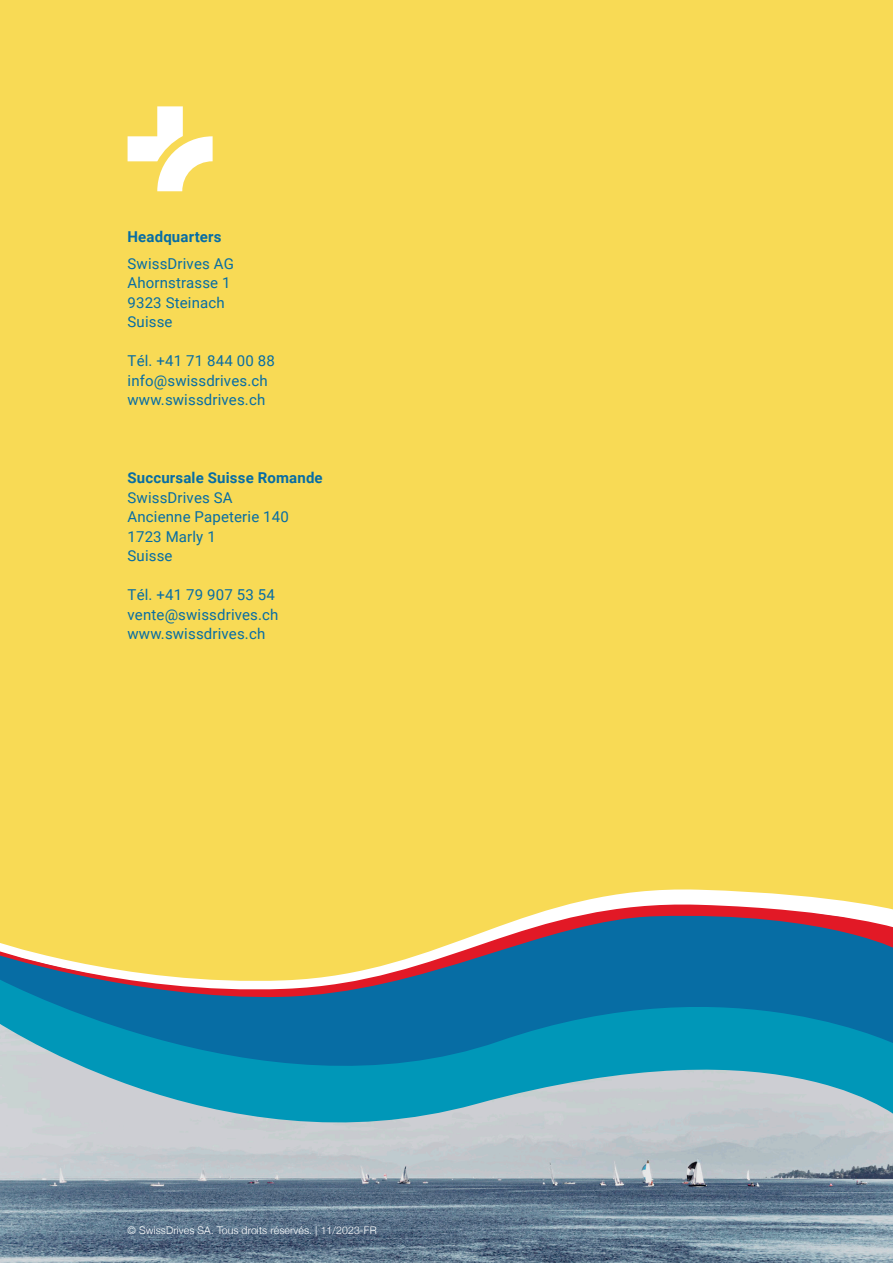
<style>
.page{position:relative;width:893px;height:1263px;background:#fff}
.page>*{position:absolute;margin:0;border:0;box-sizing:border-box;transform-origin:0 0}
.t1{font:15px/19.5px "Roboto";letter-spacing:.01em;color:#076da4}
.t2{font:700 15px "Roboto";letter-spacing:.01em;color:#076da4}
.t3{font:300 10.5px "Helvetica Neue";letter-spacing:.01em;color:#fff}
</style>
<div class="page">
<img style="left:0;top:1175px;width:893px;height:88px">
<div style="left:0;top:0;width:893px;height:999px;background:#f8da55"></div>
<svg style="left:0;top:1000px;width:893px;height:175px;background:#60a7be"></svg>
<svg style="left:592px;top:889px;width:236px;height:10px;fill:#fff"></svg>
<svg style="left:0;top:899px;width:893px;height:101px"></svg>
<svg style="left:128px;top:106px;width:85px;height:85px"></svg>
<p class="t2" style="left:128px;top:226px;width:95px">Headquarters</p>
<p class="t1" style="left:128px;top:253px;width:108px">SwissDrives AG<br>Ahornstrasse 1<br>9323 Steinach<br>Suisse</p>
<p class="t1" style="left:128px;top:350px;width:149px">Tél. +41 71 844 00 88 info@swissdrives.ch www.swissdrives.ch</p>
<p class="t2" style="left:128px;top:467px;width:197px">Succursale Suisse Romande</p>
<p class="t1" style="left:128px;top:487px;width:163px">SwissDrives SA<br>Ancienne Papeterie 140<br>1723 Marly 1<br>Suisse</p>
<p class="t1" style="left:128px;top:584px;width:152px">Tél. +41 79 907 53 54 vente@swissdrives.ch www.swissdrives.ch</p>
<p class="t3" style="left:128px;top:1222px;width:251px">© SwissDrives SA. Tous droits réservés. | 11/2023-FR</p>
</div>
